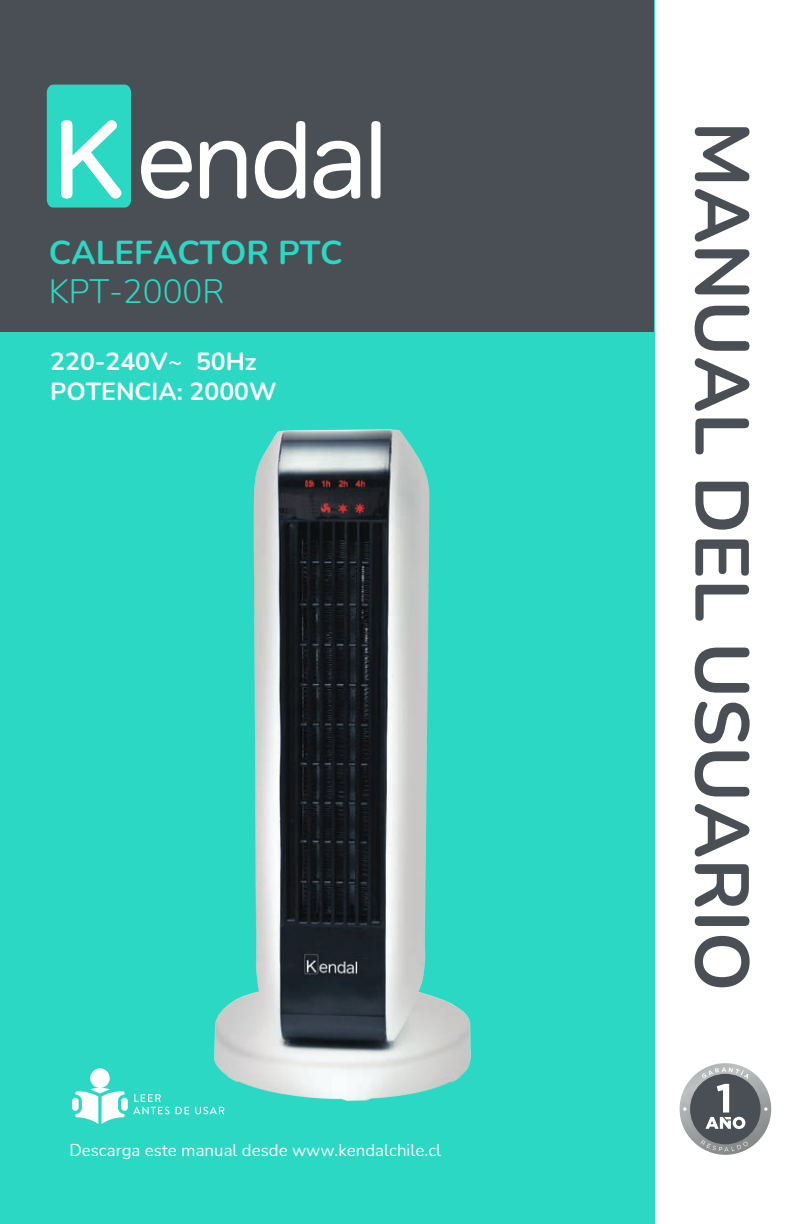
<style>
.page{position:relative;width:792px;height:1224px;background:#fff}
.page>*{position:absolute;margin:0;border:0;box-sizing:border-box;transform-origin:0 0}
.t1{font:700 75.8px "Nunito";color:#4a4f55}
.t2{font:700 33.2px "Nunito";color:#2bd8c4}
.t3{font:300 33.2px "Nunito";color:#2bd8c4}
.t4{font:700 24.8px/29.8px "Nunito";color:#fff}
.t5{font:16.8px "Nunito";color:#fff}
</style>
<div class="page">
<div style="left:0;top:0;width:654px;height:1224px;background:#2bd8c4"></div>
<div style="left:0;top:0;width:654px;height:332px;background:#4a4f55"></div>
<div style="left:90px;top:1068px;width:20px;height:20px;background:#fff;border-radius:50%"></div>
<div style="left:121px;top:1098px;width:7px;height:13px;background:#fff;border-radius:3px"></div>
<div style="left:72px;top:1098px;width:7px;height:13px;background:#fff;border-radius:3px"></div>
<svg style="left:75px;top:1088px;width:50px;height:36px"></svg>
<svg style="left:133px;top:1094px;width:37px;height:20px"></svg>
<img style="left:680px;top:1063px;width:91px;height:92px;border-radius:46px">
<div style="left:690px;top:1074px;width:71px;height:70px;background:#4a4f55;border-radius:50%"></div>
<svg style="left:700px;top:1140px;width:48px;height:12px"></svg>
<svg style="left:683px;top:1107px;width:3px;height:4px"></svg>
<svg style="left:764px;top:1107px;width:4px;height:4px"></svg>
<svg style="left:702px;top:1068px;width:46px;height:61px"></svg>
<img style="left:178px;top:429px;width:293px;height:686px">
<svg style="left:141px;top:141px;width:51px;height:58px"></svg>
<svg style="left:200px;top:141px;width:46px;height:58px"></svg>
<svg style="left:255px;top:121px;width:50px;height:78px"></svg>
<svg style="left:314px;top:141px;width:46px;height:58px"></svg>
<svg style="left:371px;top:121px;width:10px;height:78px"></svg>
<svg style="left:47px;top:85px;width:84px;height:123px;background:#55decf"></svg>
<p class="t2" style="left:49px;top:229px;width:296px">CALEFACTOR PTC</p>
<p class="t3" style="left:49px;top:269px;width:177px">KPT-2000R</p>
<p class="t4" style="left:50px;top:346px;width:228px">220-240V~ 50Hz<br>POTENCIA: 2000W</p>
<p class="t5" style="left:69px;top:1139px;width:373px">Descarga este manual desde www.kendalchile.cl</p>
<p class="t1" style="left:775px;top:121px;width:872px;rotate:90deg">MANUAL DEL USUARIO</p>
</div>
